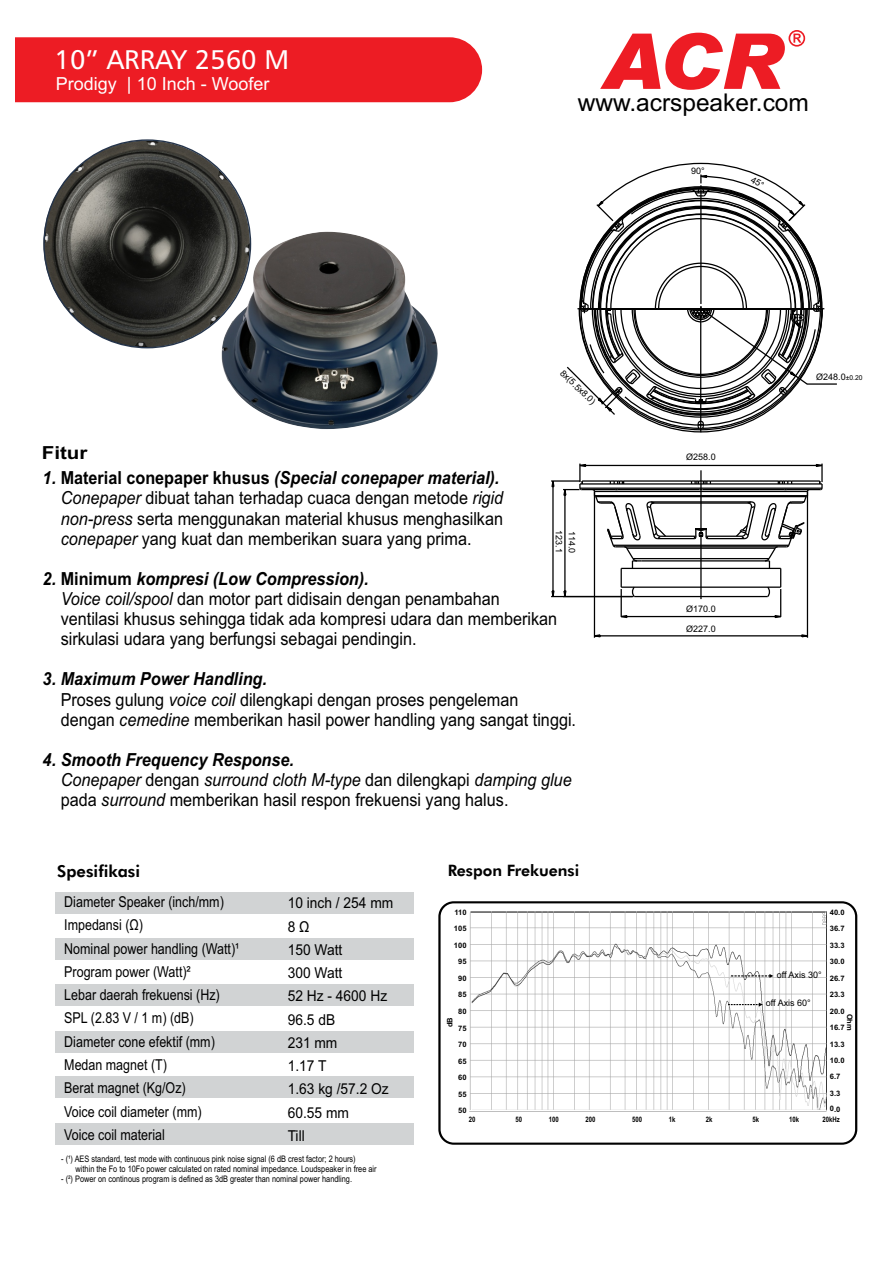
<style>
.page{position:relative;width:893px;height:1263px;background:#fff}
.page>*{position:absolute;margin:0;border:0;box-sizing:border-box;transform-origin:0 0}
.t1{font:27px "Humanist 777 BT Roman B";color:#fff}
.t2{font:24.45px "Arial";color:#000}
.t3{font:18px/20.1px "Arial";color:#000;scale:.9 1}
.t4{font:18px "Arial";color:#fff}
.t5{font:700 18px "Arial";color:#000;scale:1.14 1}
.t6{font:800 16.5px "Futura BT";color:#000}
.t7{font:800 15.75px "Futura BT";color:#000}
.t8{font:15px/23.2px "Arial";color:#000;scale:.83 1}
.t9{font:15px/23.2px "Arial";color:#000;scale:.92 1}
.t10{font:9px/10.2px "Arial Narrow";color:#000}
.t11{font:9px/13.2px "Arial";color:#000}
.t12{font:700 7.5px/16.5px "Arial";color:#000}
.t13{font:700 7.5px "Arial";color:#000;scale:.8 1}
.s1{font-weight:700;font-style:italic}
.s2{font-weight:700}
.s3{font-style:italic}
.s4{font-size:6.75px}
</style>
<div class="page">
<div style="left:438px;top:901px;width:419px;height:244px;border:2px solid #000;border-radius:14px"></div>
<div style="left:15px;top:37px;width:467px;height:65px;background:#ed1c24"></div>
<svg style="left:600px;top:30px;width:205px;height:60px"></svg>
<div style="left:56px;top:1124px;width:358px;height:21px;background:#d1d3d4"></div>
<div style="left:56px;top:938px;width:358px;height:21px;background:#d1d3d4"></div>
<div style="left:56px;top:893px;width:358px;height:21px;background:#d1d3d4"></div>
<div style="left:56px;top:984px;width:358px;height:21px;background:#d1d3d4"></div>
<div style="left:56px;top:1031px;width:358px;height:22px;background:#d1d3d4"></div>
<div style="left:56px;top:1076px;width:358px;height:22px;background:#d1d3d4"></div>
<hr style="left:807px;top:383px;width:30px;height:2px;background:#000">
<hr style="left:702px;top:489px;width:82px;height:1px;background:#000">
<hr style="left:617px;top:489px;width:82px;height:1px;background:#000">
<hr style="left:580px;top:483px;width:242px;height:2px;background:#000">
<hr style="left:595px;top:496px;width:211px;height:1px;background:#000">
<hr style="left:651px;top:501px;width:100px;height:2px;background:#000">
<hr style="left:658px;top:538px;width:36px;height:1px;background:#000">
<hr style="left:707px;top:538px;width:37px;height:1px;background:#000">
<hr style="left:655px;top:502px;width:92px;height:2px;background:#000">
<hr style="left:660px;top:536px;width:34px;height:1px;background:#000">
<hr style="left:707px;top:536px;width:34px;height:1px;background:#000">
<hr style="left:615px;top:546px;width:172px;height:1px;background:#000">
<hr style="left:634px;top:596px;width:134px;height:1px;background:#000">
<hr style="left:642px;top:560px;width:127px;height:1px;background:#000">
<hr style="left:701px;top:568px;width:80px;height:1px;background:#000">
<hr style="left:621px;top:568px;width:80px;height:1px;background:#000">
<hr style="left:701px;top:586px;width:80px;height:2px;background:#000">
<hr style="left:621px;top:586px;width:80px;height:2px;background:#000">
<hr style="left:624px;top:480px;width:67px;height:2px;background:#000">
<hr style="left:710px;top:480px;width:68px;height:2px;background:#000">
<hr style="left:580px;top:487px;width:242px;height:2px;background:#000">
<hr style="left:594px;top:491px;width:213px;height:1px;background:#000">
<hr style="left:594px;top:495px;width:213px;height:1px;background:#000">
<hr style="left:613px;top:545px;width:176px;height:1px;background:#000">
<hr style="left:627px;top:547px;width:148px;height:2px;background:#000">
<hr style="left:633px;top:558px;width:136px;height:1px;background:#000">
<svg style="left:800px;top:633px;width:9px;height:5px"></svg>
<svg style="left:593px;top:633px;width:9px;height:5px"></svg>
<hr style="left:807px;top:491px;width:1px;height:147px;background:#000">
<hr style="left:594px;top:491px;width:1px;height:147px;background:#000">
<hr style="left:594px;top:635px;width:213px;height:1px;background:#000">
<hr style="left:621px;top:616px;width:160px;height:1px;background:#000">
<svg style="left:735px;top:463px;width:88px;height:156px"></svg>
<hr style="left:580px;top:465px;width:242px;height:1px;background:#000">
<svg style="left:551px;top:590px;width:4px;height:8px"></svg>
<hr style="left:551px;top:596px;width:82px;height:1px;background:#000">
<hr style="left:551px;top:480px;width:29px;height:2px;background:#000">
<hr style="left:552px;top:481px;width:2px;height:115px;background:#000">
<svg style="left:562px;top:463px;width:105px;height:156px"></svg>
<hr style="left:564px;top:490px;width:2px;height:106px;background:#000">
<svg style="left:691px;top:470px;width:20px;height:129px"></svg>
<img style="left:470px;top:911px;width:357px;height:201px">
<img style="left:218px;top:232px;width:220px;height:198px">
<img style="left:44px;top:140px;width:206px;height:207px;border-radius:50%">
<svg style="left:731px;top:974px;width:42px;height:4px"></svg>
<svg style="left:728px;top:1002px;width:35px;height:4px"></svg>
<svg style="left:567px;top:162px;width:257px;height:271px"></svg>
<h1 class="t1" style="left:55px;top:48px;width:236px">10” ARRAY 2560 M</h1>
<p class="t4" style="left:56px;top:77px;width:215px">Prodigy | 10 Inch - Woofer</p>
<h2 class="t2" style="left:578px;top:94px;width:233px">www.acrspeaker.com</h2>
<p class="t11" style="left:691px;top:165px;width:15px">90°</p>
<p class="t5" style="left:42px;top:446px;width:41px">Fitur</p>
<p class="t11" style="left:566px;top:367px;width:47px;rotate:44deg">8x(5.5x8.0)</p>
<p class="t3" style="left:61px;top:470px;width:493px;text-indent:-18px"><span class="s1">1.</span> <span class="s2">Material conepaper khusus</span> <span class="s1">(Special conepaper material).<br></span><span class="s3">Conepaper</span> dibuat tahan terhadap cuaca dengan metode <span class="s3">rigid non-press</span> serta menggunakan material khusus menghasilkan <span class="s3">conepaper</span> yang kuat dan memberikan suara yang prima.</p>
<p class="t3" style="left:61px;top:570px;width:553px;text-indent:-18px"><span class="s1">2.</span> <span class="s2">Minimum</span> <span class="s1">kompresi (Low Compression).<br></span><span class="s3">Voice coil/spool</span> dan motor part didisain dengan penambahan ventilasi khusus sehingga tidak ada kompresi udara dan memberikan sirkulasi udara yang berfungsi sebagai pendingin.</p>
<p class="t3" style="left:61px;top:671px;width:574px;text-indent:-18px"><span class="s1">3. Maximum Power Handling.<br></span>Proses gulung <span class="s3">voice coil</span> dilengkapi dengan proses pengeleman dengan <span class="s3">cemedine</span> memberikan hasil power handling yang sangat tinggi.</p>
<p class="t3" style="left:61px;top:751px;width:569px;text-indent:-18px"><span class="s1">4. Smooth Frequency Response.<br></span><span class="s3">Conepaper</span> dengan <span class="s3">surround cloth M-type</span> dan dilengkapi <span class="s3">damping glue </span>pada <span class="s3">surround</span> memberikan hasil respon frekuensi yang halus.</p>
<p class="t11" style="left:578px;top:530px;width:25px;rotate:90deg">114.0<br>123.1</p>
<p class="t6" style="left:57px;top:864px;width:84px">Spesifikasi</p>
<p class="t7" style="left:448px;top:864px;width:133px">Respon Frekuensi</p>
<p class="t11" style="left:686px;top:451px;width:31px">Ø258.0</p>
<p class="t11" style="left:686px;top:603px;width:31px">Ø170.0</p>
<p class="t11" style="left:686px;top:623px;width:31px">Ø227.0</p>
<p class="t11" style="left:816px;top:371px;width:48px">Ø248.0<span class="s4">±0.20</span></p>
<p class="t8" style="left:64px;top:892px;width:213px">Diameter Speaker (inch/mm)<br>Impedansi (Ω)<br>Nominal power handling (Watt) ¹<br>Program power (Watt)²<br>Lebar daerah frekuensi (Hz)<br>SPL (2.83 V / 1 m) (dB)<br>Diameter cone efektif (mm)<br>Medan magnet (T)<br>Berat magnet (Kg/Oz)<br>Voice coil diameter (mm)<br>Voice coil material</p>
<p class="t9" style="left:288px;top:893px;width:116px">10 inch / 254 mm<br>8 Ω<br>150 Watt<br>300 Watt<br>52 Hz - 4600 Hz<br>96.5 dB<br>231 mm<br>1.17 T<br>1.63 kg /57.2 Oz<br>60.55 mm<br>Till</p>
<p class="t10" style="left:76px;top:1154px;width:303px;text-indent:-14px">- (¹) AES standard, test mode with continuous pink noise signal (6 dB crest factor; 2 hours) within the Fo to 10Fo power calculated on rated nominal impedance. Loudspeaker in free air</p>
<p class="t10" style="left:61px;top:1174px;width:292px">- (²) Power on continous program is defined as 3dB greater than nominal power handling.</p>
<p class="t12" style="left:454px;top:905px;width:14px">110</p>
<p class="t12" style="left:454px;top:921px;width:14px">105</p>
<p class="t12" style="left:454px;top:938px;width:14px">100</p>
<p class="t12" style="left:458px;top:954px;width:10px">95</p>
<p class="t12" style="left:458px;top:971px;width:10px">90</p>
<p class="t12" style="left:458px;top:987px;width:10px">85</p>
<p class="t12" style="left:458px;top:1004px;width:10px">80</p>
<p class="t12" style="left:458px;top:1020px;width:10px">75</p>
<p class="t12" style="left:458px;top:1037px;width:10px">70</p>
<p class="t12" style="left:458px;top:1053px;width:10px">65</p>
<p class="t12" style="left:458px;top:1070px;width:10px">60</p>
<p class="t12" style="left:458px;top:1086px;width:10px">55</p>
<p class="t12" style="left:458px;top:1103px;width:10px">50</p>
<p class="t12" style="left:830px;top:905px;width:16px">40.0<br>36.7<br>33.3<br>30.0<br>26.7<br>23.3<br>20.0<br>16.7<br>13.3<br>10.0<br>6.7<br>3.3<br>0.0</p>
<p class="t11" style="left:777px;top:969px;width:46px">off Axis 30°</p>
<p class="t11" style="left:766px;top:996px;width:46px">off Axis 60°</p>
<p class="t12" style="left:442px;top:1027px;width:11px;rotate:-90deg">dB</p>
<p class="t12" style="left:857px;top:1014px;width:19px;rotate:90deg">Ohm</p>
<p class="t13" style="left:469px;top:1116px;width:10px">20</p>
<p class="t13" style="left:515px;top:1116px;width:10px">50</p>
<p class="t13" style="left:549px;top:1116px;width:14px">100</p>
<p class="t13" style="left:586px;top:1116px;width:14px">200</p>
<p class="t13" style="left:632px;top:1116px;width:14px">500</p>
<p class="t13" style="left:669px;top:1116px;width:10px">1k</p>
<p class="t13" style="left:706px;top:1116px;width:10px">2k</p>
<p class="t13" style="left:752px;top:1116px;width:10px">5k</p>
<p class="t13" style="left:789px;top:1116px;width:14px">10k</p>
<p class="t13" style="left:822px;top:1116px;width:23px">20kHz</p>
</div>
